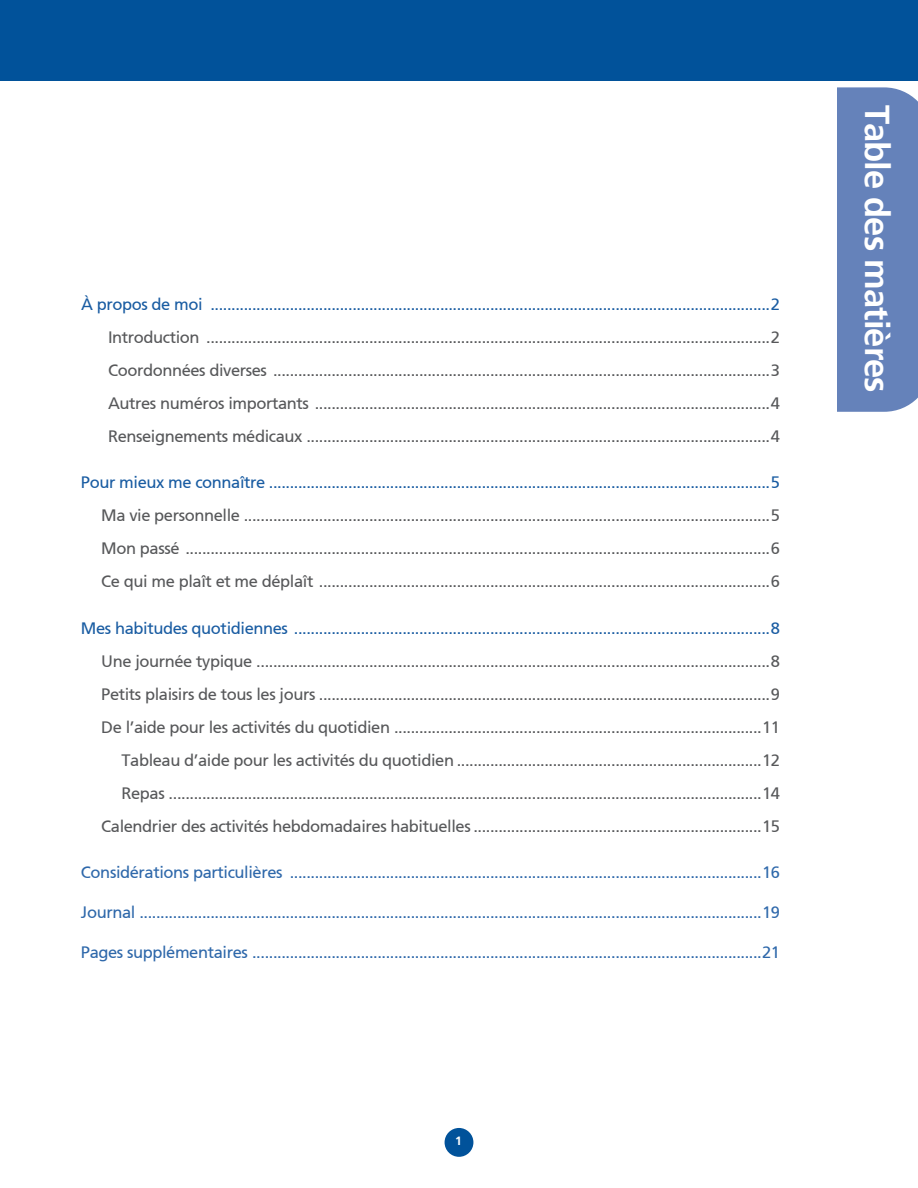
<style>
.page{position:relative;width:918px;height:1188px;background:#fff}
.page>*{position:absolute;margin:0;border:0;box-sizing:border-box;transform-origin:0 0}
.body_copy{font:700 34.5px "Frutiger 65";letter-spacing:-.025em;color:#fff}
.body_copy-2{font:16.5px "Frutiger 55 Roman";letter-spacing:-.025em;color:#57585a}
.body_copy-3{font:16.5px "Frutiger 55 Roman";letter-spacing:-.025em;color:#2e68aa}
.body_copy-4{font:16.5px "Frutiger 55 Roman";letter-spacing:-.025em;color:#195ca2}
.t1{font:700 12px "Frutiger 65";color:#fff}
</style>
<div class="page">
<div style="left:445px;top:1128px;width:28px;height:29px;background:#01529a;border-radius:50%"></div>
<div style="left:0;top:0;width:918px;height:81px;background:#01529a"></div>
<div style="left:837px;top:87px;width:81px;height:325px;background:#6582ba"></div>
<p class="body_copy-4" style="left:81px;top:295px;width:700px">À propos de moi ......................................................................................................................................2</p>
<p class="body_copy-2" style="left:108px;top:328px;width:673px">Introduction .......................................................................................................................................2</p>
<p class="body_copy-2" style="left:108px;top:361px;width:673px">Coordonnées diverses .......................................................................................................................3</p>
<p class="body_copy-2" style="left:108px;top:394px;width:673px">Autres numéros importants .............................................................................................................4</p>
<p class="body_copy-2" style="left:108px;top:427px;width:673px">Renseignements médicaux ...............................................................................................................4</p>
<p class="body_copy-4" style="left:81px;top:473px;width:701px">Pour mieux me connaître ........................................................................................................................5</p>
<p class="body_copy-2" style="left:101px;top:506px;width:680px">Ma vie personnelle ..............................................................................................................................5</p>
<p class="body_copy-2" style="left:101px;top:539px;width:680px">Mon passé ............................................................................................................................................6</p>
<p class="body_copy-2" style="left:101px;top:572px;width:680px">Ce qui me plaît et me déplaît ............................................................................................................6</p>
<p class="body_copy-4" style="left:81px;top:619px;width:701px">Mes habitudes quotidiennes ..................................................................................................................8</p>
<p class="body_copy-2" style="left:101px;top:652px;width:680px">Une journée typique ...........................................................................................................................8</p>
<p class="body_copy-2" style="left:101px;top:685px;width:680px">Petits plaisirs de tous les jours ............................................................................................................9</p>
<p class="body_copy-2" style="left:101px;top:718px;width:680px">De l’aide pour les activités du quotidien ........................................................................................11</p>
<p class="body_copy-2" style="left:122px;top:751px;width:660px">Tableau d’aide pour les activités du quotidien .........................................................................12</p>
<p class="body_copy-2" style="left:122px;top:784px;width:660px">Repas ..............................................................................................................................................14</p>
<p class="body_copy-2" style="left:101px;top:817px;width:680px">Calendrier des activités hebdomadaires habituelles .....................................................................15</p>
<p class="body_copy-3" style="left:81px;top:863px;width:701px">Considérations particulières .................................................................................................................16</p>
<p class="body_copy-3" style="left:81px;top:903px;width:701px">Journal .....................................................................................................................................................19</p>
<p class="body_copy-3" style="left:81px;top:943px;width:701px">Pages supplémentaires ..........................................................................................................................21</p>
<p class="t1" style="left:455px;top:1134px;width:8px">1</p>
<p class="body_copy" style="left:898px;top:105px;width:290px;rotate:90deg">Table des matières</p>
</div>
